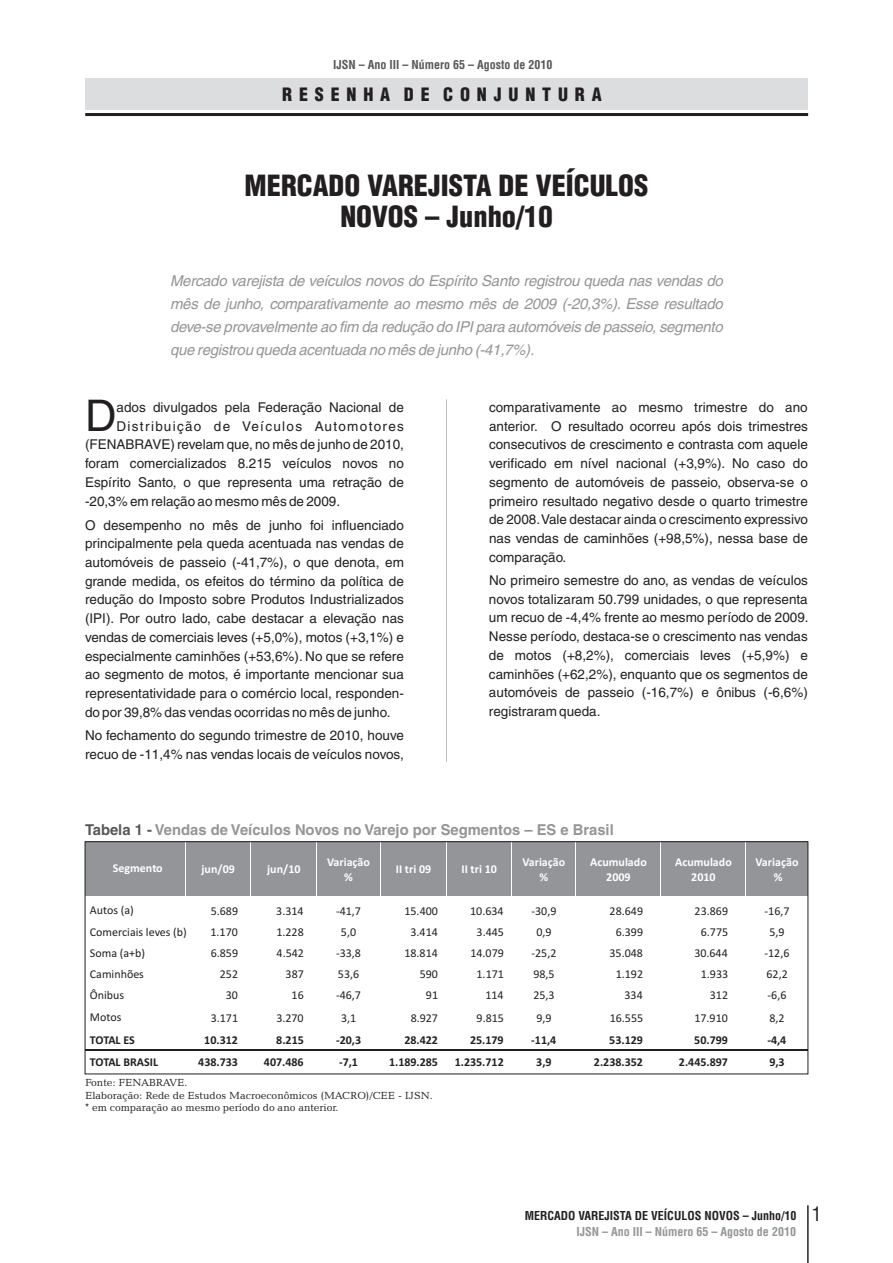
<style>
.page{position:relative;width:893px;height:1263px;background:#fff}
.page>*{position:absolute;margin:0;border:0;box-sizing:border-box;transform-origin:0 0}
.t1{font:43.65px "Helvetica LT";color:#231f20}
.t2{font:900 condensed 28.5px/30.8px "Helvetica LT";color:#231f20;text-align:center}
.t3{font:condensed 19.5px "Helvetica LT";color:#231f20}
.t4{font:900 condensed 18px "Helvetica LT";letter-spacing:.38em;color:#231f20}
.t5{font:italic 15px/23px "Helvetica LT";letter-spacing:-.02em;color:#939598;text-align:justify}
.t6{font:700 15px "Helvetica LT";color:#939598}
.t7{font:13.5px/18.8px "Helvetica LT";color:#231f20;text-align:justify}
.t8{font:12px/21.1px "Calibri";color:#231f20;text-align:right}
.t9{font:700 12px/22.2px "Calibri";color:#231f20;text-align:right}
.t10{font:700 12px/14.7px "Calibri";color:#fff;text-align:center}
.t11{font:700 condensed 12px "Helvetica LT";color:#231f20}
.t12{font:700 condensed 12px "Helvetica LT";color:#939598}
.t13{font:700 condensed 12px "Helvetica LT";color:#57585a}
.t14{font:10.5px/12.6px "Candida BT";color:#231f20}
.s1{color:#57585a}
.s2{font-family:"Helvetica LT"}
</style>
<div class="page">
<div style="left:85px;top:842px;width:723px;height:54px;background:#939598"></div>
<hr style="left:807px;top:1205px;width:1px;height:58px;background:#231f20">
<div style="left:85px;top:78px;width:723px;height:31px;background:#dcdddf"></div>
<hr style="left:85px;top:113px;width:723px;height:3px;background:#231f20">
<hr style="left:446px;top:399px;width:1px;height:363px;background:#bcbdc0">
<hr style="left:446px;top:842px;width:1px;height:230px;background:#fff">
<hr style="left:511px;top:842px;width:1px;height:230px;background:#fff">
<hr style="left:575px;top:842px;width:1px;height:230px;background:#fff">
<hr style="left:660px;top:842px;width:1px;height:230px;background:#fff">
<hr style="left:745px;top:842px;width:1px;height:230px;background:#fff">
<hr style="left:185px;top:842px;width:1px;height:230px;background:#fff">
<hr style="left:250px;top:842px;width:1px;height:230px;background:#fff">
<hr style="left:316px;top:842px;width:1px;height:230px;background:#fff">
<hr style="left:380px;top:842px;width:1px;height:230px;background:#fff">
<hr style="left:85px;top:1050px;width:723px;height:1px;background:#231f20">
<div style="left:85px;top:841px;width:723px;height:233px;border:1px solid #231f20"></div>
<p class="t13" style="left:333px;top:60px;width:221px">IJSN – Ano III – Número 65 – Agosto de 2010</p>
<h3 class="t4" style="left:282px;top:88px;width:321px">RESENHA DE CONJUNTURA</h3>
<h2 class="t2" style="left:245px;top:173px;width:405px">MERCADO VAREJISTA DE VEÍCULOS<br>NOVOS – Junho/10</h2>
<p class="t5" style="left:170px;top:270px;width:554px">Mercado varejista de veículos novos do Espírito Santo registrou queda nas vendas do mês de junho, comparativamente ao mesmo mês de 2009 (-20,3%). Esse resultado deve-se provavelmente ao fim da redução do IPI para automóveis de passeio, segmento que registrou queda acentuada no mês de junho (-41,7%).</p>
<h1 class="t1" style="left:85px;top:397px;width:33px">D</h1>
<p class="t7" style="left:117px;top:399px;width:289px">ados divulgados pela Federação Nacional de</p>
<p class="t7" style="left:85px;top:418px;width:320px;text-indent:31px">Distribuição de Veículos Automotores (FENABRAVE) revelam que, no mês de junho de 2010, foram comercializados 8.215 veículos novos no Espírito Santo, o que representa uma retração de -20,3% em relação ao mesmo mês de 2009.</p>
<p class="t7" style="left:85px;top:516px;width:320px">O desempenho no mês de junho foi influenciado principalmente pela queda acentuada nas vendas de automóveis de passeio (-41,7%), o que denota, em grande medida, os efeitos do término da política de redução do Imposto sobre Produtos Industrializados (IPI). Por outro lado, cabe destacar a elevação nas vendas de comerciais leves (+5,0%), motos (+3,1%) e especialmente caminhões (+53,6%). No que se refere ao segmento de motos, é importante mencionar sua representatividade para o comércio local, responden&shy;do por 39,8% das vendas ocorridas no mês de junho.</p>
<p class="t7" style="left:85px;top:727px;width:320px">No fechamento do segundo trimestre de 2010, houve recuo de -11,4% nas vendas locais de veículos novos,</p>
<p class="t7" style="left:489px;top:399px;width:320px">comparativamente ao mesmo trimestre do ano anterior. O resultado ocorreu após dois trimestres consecutivos de crescimento e contrasta com aquele verificado em nível nacional (+3,9%). No caso do segmento de automóveis de passeio, observa-se o primeiro resultado negativo desde o quarto trimestre de 2008.Vale destacar ainda o crescimento expressivo nas vendas de caminhões (+98,5%), nessa base de comparação.</p>
<p class="t7" style="left:489px;top:572px;width:321px">No primeiro semestre do ano, as vendas de veículos novos totalizaram 50.799 unidades, o que representa um recuo de -4,4% frente ao mesmo período de 2009.<br>Nesse período, destaca-se o crescimento nas vendas de motos (+8,2%), comerciais leves (+5,9%) e caminhões (+62,2%), enquanto que os segmentos de automóveis de passeio (-16,7%) e ônibus (-6,6%) registraram queda.</p>
<p class="t6" style="left:85px;top:823px;width:530px"><span class="s1">Tabela 1 -</span> Vendas de Veículos Novos no Varejo por Segmentos – ES e Brasil</p>
<p class="t10" style="left:396px;top:863px;width:37px">II tri 09</p>
<p class="t10" style="left:461px;top:863px;width:37px">II tri 10</p>
<p class="t10" style="left:522px;top:856px;width:44px">Variação %</p>
<p class="t10" style="left:590px;top:856px;width:58px">Acumulado<br>2009</p>
<p class="t10" style="left:675px;top:856px;width:58px">Acumulado<br>2010</p>
<p class="t10" style="left:755px;top:856px;width:44px">Variação %</p>
<p class="t10" style="left:113px;top:862px;width:52px">Segmento</p>
<p class="t10" style="left:202px;top:862px;width:35px">jun/09</p>
<p class="t10" style="left:267px;top:862px;width:35px">jun/10</p>
<p class="t10" style="left:327px;top:856px;width:44px">Variação %</p>
<p class="t8" style="left:90px;top:901px;width:46px">Autos (a)</p>
<p class="t8" style="left:336px;top:901px;width:26px">-41,7</p>
<p class="t8" style="left:531px;top:901px;width:26px">-30,9</p>
<p class="t8" style="left:765px;top:901px;width:26px">-16,7</p>
<p class="t8" style="left:90px;top:922px;width:98px">Comerciais leves (b)</p>
<p class="t8" style="left:341px;top:922px;width:17px">5,0</p>
<p class="t8" style="left:536px;top:922px;width:17px">0,9</p>
<p class="t8" style="left:769px;top:922px;width:17px">5,9</p>
<p class="t8" style="left:90px;top:943px;width:57px">Soma (a+b)</p>
<p class="t8" style="left:336px;top:943px;width:26px">-33,8</p>
<p class="t8" style="left:531px;top:943px;width:26px">-25,2</p>
<p class="t8" style="left:765px;top:943px;width:26px">-12,6</p>
<p class="t8" style="left:90px;top:964px;width:56px">Caminhões</p>
<p class="t8" style="left:338px;top:964px;width:23px">53,6</p>
<p class="t8" style="left:533px;top:964px;width:23px">98,5</p>
<p class="t8" style="left:766px;top:964px;width:23px">62,2</p>
<p class="t8" style="left:90px;top:985px;width:36px">Ônibus</p>
<p class="t8" style="left:336px;top:986px;width:26px">-46,7</p>
<p class="t8" style="left:533px;top:986px;width:23px">25,3</p>
<p class="t8" style="left:768px;top:986px;width:20px">-6,6</p>
<p class="t8" style="left:90px;top:1008px;width:33px">Motos</p>
<p class="t8" style="left:341px;top:1008px;width:17px">3,1</p>
<p class="t8" style="left:536px;top:1008px;width:17px">9,9</p>
<p class="t8" style="left:769px;top:1008px;width:17px">8,2</p>
<p class="t9" style="left:90px;top:1029px;width:47px">TOTAL ES</p>
<p class="t9" style="left:336px;top:1030px;width:27px">-20,3</p>
<p class="t9" style="left:531px;top:1030px;width:27px">-11,4</p>
<p class="t9" style="left:767px;top:1030px;width:20px">-4,4</p>
<p class="t9" style="left:90px;top:1052px;width:70px">TOTAL BRASIL</p>
<p class="t8" style="left:211px;top:901px;width:29px">5.689<br>1.170<br>6.859<br>252<br>30</p>
<p class="t8" style="left:211px;top:1008px;width:29px">3.171</p>
<p class="t9" style="left:198px;top:1030px;width:41px;text-align:center">10.312<br>438.733</p>
<p class="t8" style="left:276px;top:901px;width:29px">3.314<br>1.228<br>4.542<br>387<br>16</p>
<p class="t8" style="left:276px;top:1008px;width:29px">3.270</p>
<p class="t9" style="left:264px;top:1030px;width:41px">8.215<br>407.486</p>
<p class="t8" style="left:404px;top:901px;width:35px">15.400<br>3.414<br>18.814<br>590<br>91</p>
<p class="t8" style="left:411px;top:1008px;width:29px">8.927</p>
<p class="t9" style="left:389px;top:1030px;width:50px">28.422<br>1.189.285</p>
<p class="t8" style="left:470px;top:901px;width:35px">10.634<br>3.445<br>14.079<br>1.171<br>114</p>
<p class="t8" style="left:477px;top:1008px;width:29px">9.815</p>
<p class="t9" style="left:455px;top:1030px;width:50px">25.179<br>1.235.712</p>
<p class="t8" style="left:609px;top:901px;width:35px">28.649<br>6.399<br>35.048<br>1.192<br>334</p>
<p class="t8" style="left:610px;top:1008px;width:35px">16.555</p>
<p class="t9" style="left:594px;top:1030px;width:50px">53.129<br>2.238.352</p>
<p class="t8" style="left:694px;top:901px;width:35px">23.869<br>6.775<br>30.644<br>1.933<br>312</p>
<p class="t8" style="left:694px;top:1008px;width:35px">17.910</p>
<p class="t9" style="left:679px;top:1030px;width:50px">50.799<br>2.445.897</p>
<p class="t9" style="left:536px;top:1052px;width:17px">3,9</p>
<p class="t9" style="left:769px;top:1052px;width:17px">9,3</p>
<p class="t9" style="left:339px;top:1052px;width:20px">-7,1</p>
<p class="t14" style="left:85px;top:1077px;width:349px">Fonte: FENABRAVE.<br>Elaboração: Rede de Estudos Macroeconômicos (MACRO)/CEE - IJSN. <span class="s2">*</span> em comparação ao mesmo período do ano anterior.</p>
<p class="t11" style="left:525px;top:1211px;width:273px">MERCADO VAREJISTA DE VEÍCULOS NOVOS – Junho/10</p>
<p class="t12" style="left:577px;top:1227px;width:221px">IJSN – Ano III – Número 65 – Agosto de 2010</p>
<h3 class="t3" style="left:812px;top:1206px;width:11px">1</h3>
</div>
